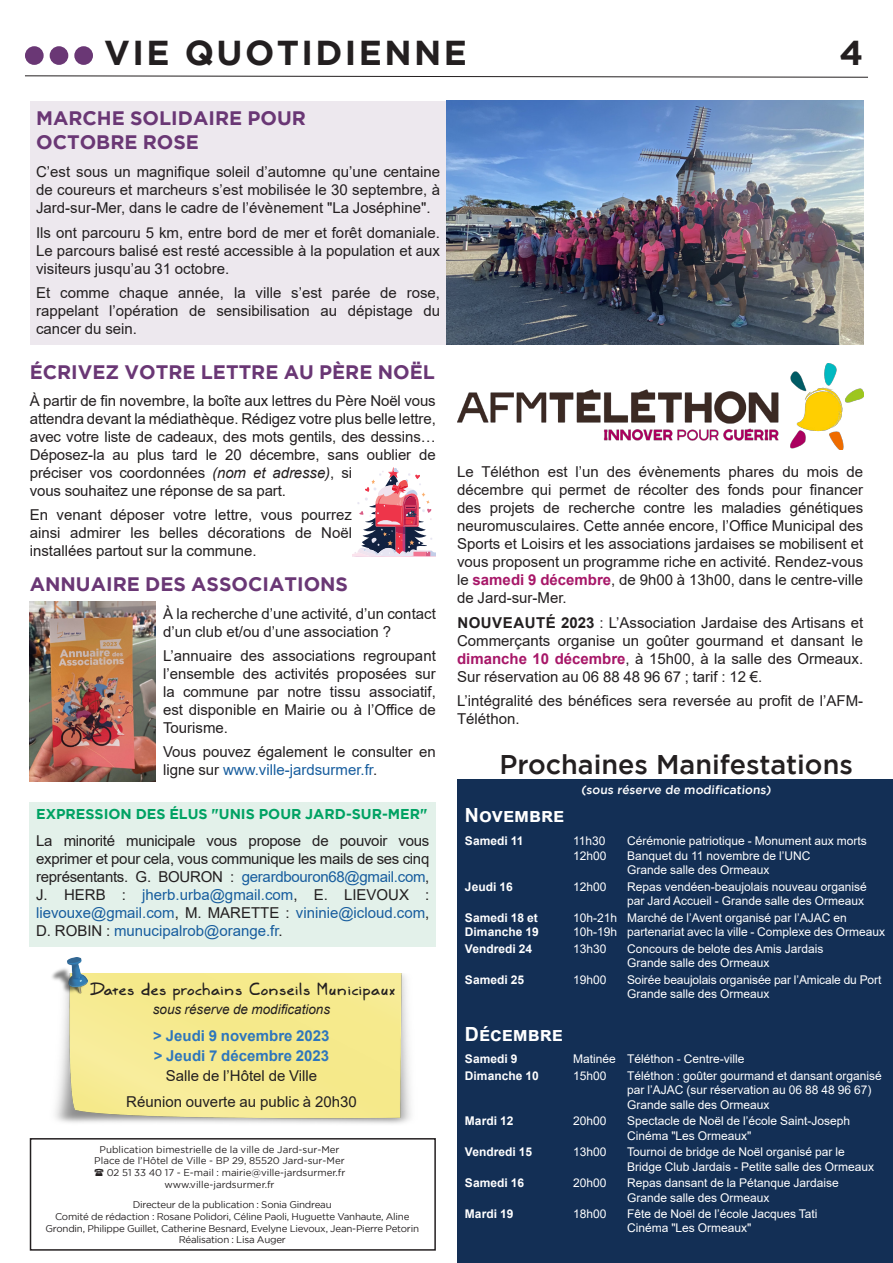
<style>
.page{position:relative;width:893px;height:1263px;background:#fff}
.page>*{position:absolute;margin:0;border:0;box-sizing:border-box;transform-origin:0 0}
.t1{font:700 34.5px "Gotham";letter-spacing:.07em;color:#231f20}
.t2{font:500 27px "Gotham";color:#231f20}
.t3{font:700 19.5px "Gotham";color:#6a3775}
.t4{font:700 19.5px "Arial";color:#fff}
.t5{font:18px "Marker SD";color:#231f20}
.t6{font:15px/18px "Arial";color:#231f20;text-align:justify}
.t7{font:700 15px/20.1px "Arial";color:#2e76bc}
.t8{font:700 14.25px "Gotham";color:#00a263}
.t9{font:italic 13.5px "Arial";color:#231f20}
.t10{font:12px/14.4px "Arial";color:#fff}
.t11{font:700 12px "Arial";color:#fff}
.t12{font:500 12px "Gotham";color:#fff}
.t13{font:9.75px/11.7px "Gotham";letter-spacing:-.02em;color:#231f20;text-align:center}
.t14{font:9.75px "Gotham";color:#231f20}
.s1{font-style:italic}
.s2{color:#175d9e}
.s3{font-weight:700;color:#a71768}
.s4{font-weight:700}
</style>
<div class="page">
<div style="left:457px;top:779px;width:436px;height:484px;background:#132f55"></div>
<div style="left:30px;top:1138px;width:406px;height:113px;border:2px solid #231f20"></div>
<div style="left:30px;top:802px;width:406px;height:144px;background:#e3f1ea"></div>
<img style="left:55px;top:973px;width:356px;height:151px">
<img style="left:52px;top:957px;width:36px;height:37px">
<svg style="left:25px;top:75px;width:843px;height:3px"></svg>
<div style="left:25px;top:46px;width:19px;height:19px;background:#6a3775;border-radius:50%"></div>
<div style="left:50px;top:46px;width:18px;height:19px;background:#6a3775;border-radius:50%"></div>
<div style="left:74px;top:46px;width:19px;height:19px;background:#6a3775;border-radius:50%"></div>
<div style="left:30px;top:101px;width:416px;height:243px;background:#ede8ee"></div>
<img style="left:446px;top:101px;width:417px;height:243px">
<img style="left:30px;top:602px;width:126px;height:179px">
<img style="left:457px;top:364px;width:406px;height:85px">
<svg style="left:352px;top:467px;width:84px;height:90px"></svg>
<h1 class="t1" style="left:104px;top:33px;width:364px">VIE QUOTIDIENNE</h1>
<h1 class="t1" style="left:839px;top:33px;width:25px">4</h1>
<h3 class="t3" style="left:36px;top:107px;width:16px">MARCHE</h3>
<h3 class="t3" style="left:130px;top:107px;width:175px">SOLIDAIRE POUR</h3>
<h3 class="t3" style="left:36px;top:131px;width:32px">OCTO</h3>
<h3 class="t3" style="left:96px;top:131px;width:102px">BRE ROSE</h3>
<p class="t6" style="left:36px;top:163px;width:405px">C’est sous un magnifique soleil d’automne qu’une centaine de coureurs et marcheurs s’est mobilisée le 30 septembre, à Jard-sur-Mer, dans le cadre de l’évènement "La Joséphine".</p>
<p class="t6" style="left:36px;top:223px;width:405px">Ils ont parcouru 5 km, entre bord de mer et forêt domaniale.<br>Le parcours balisé est resté accessible à la population et aux visiteurs jusqu’au 31 octobre.</p>
<p class="t6" style="left:36px;top:284px;width:405px">Et comme chaque année, la ville s’est parée de rose, rappelant l’opération de sensibilisation au dépistage du cancer du sein.</p>
<h3 class="t3" style="left:30px;top:361px;width:15px">ÉCR</h3>
<h3 class="t3" style="left:71px;top:361px;width:83px">IVEZ VOTRE</h3>
<h3 class="t3" style="left:201px;top:361px;width:14px">LETTRE</h3>
<h3 class="t3" style="left:284px;top:361px;width:50px">AU PÈRE</h3>
<h3 class="t3" style="left:378px;top:361px;width:56px">NOËL</h3>
<p class="t6" style="left:30px;top:392px;width:408px;text-align:left">À partir de fin novembre, la boîte aux lettres du Père Noël vous attendra devant la médiathèque. Rédigez votre plus belle lettre, avec votre liste de cadeaux, des mots gentils, des dessins… Déposez-la au plus tard le 20 décembre, sans oublier de préciser vos coordonnées <span class="s1">(nom et adresse)</span>, si<br>vous souhaitez une réponse de sa part.</p>
<p class="t6" style="left:30px;top:506px;width:324px">En venant déposer votre lettre, vous pourrez ainsi admirer les belles décorations de Noël installées partout sur la commune.</p>
<h3 class="t3" style="left:30px;top:573px;width:16px">ANN</h3>
<h3 class="t3" style="left:76px;top:573px;width:274px">UAIRE DES ASSOCIATIONS</h3>
<p class="t6" style="left:163px;top:604px;width:274px">À la recherche d’une activité, d’un contact d’un club et/ou d’une association ?</p>
<p class="t6" style="left:163px;top:647px;width:274px">L’annuaire des associations regroupant l’ensemble des activités proposées sur la commune par notre tissu associatif, est disponible en Mairie ou à l’Office de Tourisme.</p>
<p class="t6" style="left:163px;top:743px;width:274px">Vous pouvez également le consulter en ligne sur <span class="s2">www.ville-jardsurmer.fr</span>.</p>
<p class="t8" style="left:36px;top:806px;width:280px">EXPRESSION DES ÉLUS "UN IS POUR JAR</p>
<p class="t8" style="left:335px;top:806px;width:94px">D-SUR-MER"</p>
<p class="t6" style="left:36px;top:831px;width:395px">La minorité municipale vous propose de pouvoir vous exprimer et pour cela, vous communique les mails de ses cinq représentants. G. BOURON : <span class="s2">gerardbouron68@gmail.com</span>, J. HERB : <span class="s2">jherb.urba@gmail.com</span>, E. LIEVOUX : <span class="s2">lievouxe@gmail.com</span>, M. MARETTE : <span class="s2">vininie@icloud.com</span>, D. ROBIN : <span class="s2">munucipalrob@orange.fr</span>.</p>
<p class="t5" style="left:90px;top:976px;width:308px">Dates des prochains Conseils Municipaux</p>
<p class="t9" style="left:153px;top:1001px;width:179px">sous réserve de modifications</p>
<p class="t7" style="left:153px;top:1026px;width:178px">&gt; Jeudi 9 novembre 2023 &gt; Jeudi 7 décembre 2023</p>
<p class="t6" style="left:126px;top:1063px;width:232px;line-height:25.7px;text-align:center">Salle de l’Hôtel de Ville<br>Réunion ouverte au public à 20h30</p>
<p class="t13" style="left:100px;top:1143px;width:241px">Publication bimestrielle de la ville de Jard-sur-Mer</p>
<p class="t14" style="left:94px;top:1155px;width:252px">Place de l’Hôtel de Ville - BP 29, 85520 Jard-sur-Mer</p>
<p class="t14" style="left:107px;top:1167px;width:240px">02 51 33 40 17 - E-mail : mairie@ville-jardsurmer.fr</p>
<p class="t13" style="left:164px;top:1178px;width:112px">www.ville-jardsurmer.fr</p>
<p class="t13" style="left:46px;top:1199px;width:375px">Directeur de la publication : Sonia Gindreau<br>Comité de rédaction : Rosane Polidori, Céline Paoli, Huguette Vanhaute, Aline Grondin, Philippe Guillet, Catherine Besnard, Evelyne Lievoux, Jean-Pierre Petorin Réalisation : Lisa Auger</p>
<p class="t6" style="left:457px;top:463px;width:408px">Le Téléthon est l’un des évènements phares du mois de décembre qui permet de récolter des fonds pour financer des projets de recherche contre les maladies génétiques neuromusculaires. Cette année encore, l’Office Municipal des Sports et Loisirs et les associations jardaises se mobilisent et vous proposent un programme riche en activité. Rendez-vous le <span class="s3">samedi 9 décembre</span>, de 9h00 à 13h00, dans le centre-ville de Jard-sur-Mer.</p>
<p class="t6" style="left:457px;top:613px;width:408px"><span class="s4">Nouveauté 2023</span> : L’Association Jardaise des Artisans et Commerçants organise un goûter gourmand et dansant le <span class="s3">dimanche 10 décembre</span>, à 15h00, à la salle des Ormeaux.<br>Sur réservation au 06 88 48 96 67 ; tarif : 12 €.</p>
<p class="t6" style="left:457px;top:692px;width:408px">L’intégralité des bénéfices sera reversée au profit de l’AFM-<br>Téléthon.</p>
<h2 class="t2" style="left:499px;top:749px;width:355px">Prochaines Manifestations</h2>
<p class="t12" style="left:581px;top:783px;width:193px">(sous réserve de modifications)</p>
<h3 class="t4" style="left:465px;top:802px;width:101px">Novembre</h3>
<p class="t11" style="left:465px;top:833px;width:60px">Samedi 11</p>
<p class="t10" style="left:573px;top:834px;width:34px">11h30</p>
<p class="t10" style="left:627px;top:834px;width:241px">Cérémonie patriotique - Monument aux morts</p>
<p class="t10" style="left:573px;top:848px;width:35px">12h00</p>
<p class="t10" style="left:627px;top:848px;width:185px">Banquet du 11 novembre de l’UNC<br>Grande salle des Ormeaux</p>
<p class="t11" style="left:465px;top:878px;width:49px">Jeudi 16</p>
<p class="t10" style="left:573px;top:879px;width:35px">12h00</p>
<p class="t10" style="left:627px;top:879px;width:241px">Repas vendéen-beaujolais nouveau organisé par Jard Accueil - Grande salle des Ormeaux</p>
<p class="t11" style="left:465px;top:909px;width:74px">Samedi 18 et</p>
<p class="t10" style="left:573px;top:910px;width:275px">10h-21h Marché de l’Avent organisé par l’AJAC en</p>
<p class="t11" style="left:465px;top:923px;width:75px">Dimanche 19</p>
<p class="t10" style="left:573px;top:924px;width:314px">10h-19h partenariat avec la ville - Complexe des Ormeaux</p>
<p class="t11" style="left:465px;top:940px;width:69px">Vendredi 24</p>
<p class="t10" style="left:573px;top:941px;width:35px">13h30</p>
<p class="t10" style="left:627px;top:941px;width:198px">Concours de belote des Amis Jardais<br>Grande salle des Ormeaux</p>
<p class="t11" style="left:465px;top:971px;width:61px">Samedi 25</p>
<p class="t10" style="left:573px;top:972px;width:35px">19h00</p>
<p class="t10" style="left:627px;top:972px;width:256px">Soirée beaujolais organisée par l’Amicale du Port<br>Grande salle des Ormeaux</p>
<h3 class="t4" style="left:465px;top:1020px;width:99px">Décembre</h3>
<p class="t11" style="left:465px;top:1051px;width:54px">Samedi 9</p>
<p class="t10" style="left:573px;top:1052px;width:173px">Matinée Téléthon - Centre-ville</p>
<p class="t11" style="left:465px;top:1067px;width:75px">Dimanche 10</p>
<p class="t10" style="left:573px;top:1068px;width:35px">15h00</p>
<p class="t10" style="left:627px;top:1068px;width:256px">Téléthon : goûter gourmand et dansant organisé par l’AJAC (sur réservation au 06 88 48 96 67)<br>Grande salle des Ormeaux</p>
<p class="t11" style="left:465px;top:1112px;width:50px">Mardi 12</p>
<p class="t10" style="left:573px;top:1114px;width:35px">20h00</p>
<p class="t10" style="left:627px;top:1114px;width:225px">Spectacle de Noël de l’école Saint-Joseph<br>Cinéma "Les Ormeaux"</p>
<p class="t11" style="left:465px;top:1143px;width:69px">Vendredi 15</p>
<p class="t10" style="left:573px;top:1145px;width:35px">13h00</p>
<p class="t10" style="left:627px;top:1145px;width:249px">Tournoi de bridge de Noël organisé par le<br>Bridge Club Jardais - Petite salle des Ormeaux</p>
<p class="t11" style="left:465px;top:1174px;width:61px">Samedi 16</p>
<p class="t10" style="left:573px;top:1176px;width:35px">20h00</p>
<p class="t10" style="left:627px;top:1176px;width:213px">Repas dansant de la Pétanque Jardaise<br>Grande salle des Ormeaux</p>
<p class="t11" style="left:465px;top:1205px;width:50px">Mardi 19</p>
<p class="t10" style="left:573px;top:1206px;width:35px">18h00</p>
<p class="t10" style="left:627px;top:1206px;width:192px">Fête de Noël de l’école Jacques Tati<br>Cinéma "Les Ormeaux"</p>
</div>
